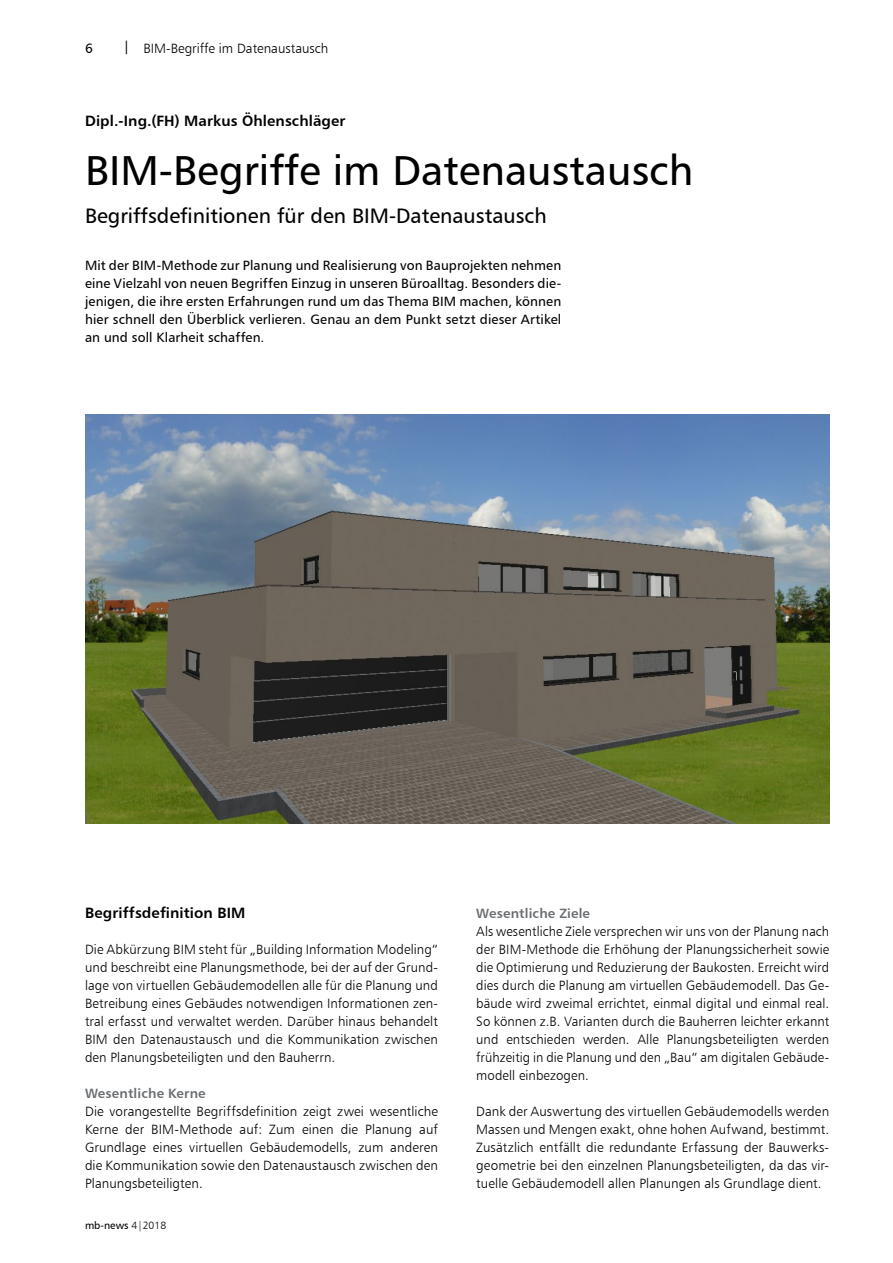
<style>
.page{position:relative;width:893px;height:1263px;background:#fff}
.page>*{position:absolute;margin:0;border:0;box-sizing:border-box;transform-origin:0 0}
.t1{font:42px "Humanist 777 BT Roman B";color:#000}
.t2{font:21px "Humanist 777 BT Roman B";color:#000}
.t3{font:15px "Humanist 777 BT Bold B";letter-spacing:.005em;color:#000}
.t4{font:13.5px/18px "Humanist 777 BT Light B";letter-spacing:.005em;color:#000;text-align:justify}
.t5{font:13.5px/18px "Humanist 777 BT Roman B";letter-spacing:.01em;color:#000;text-align:justify}
.t6{font:13.5px "Humanist 777 BT Bold B";letter-spacing:.01em;color:#6b6f72}
.t7{font:10.5px "Humanist 777 BT Roman B";color:#000}
.s1{font-family:"Humanist 777 BT Roman B"}
.s2{font-family:"Humanist 777 BT Light B"}
</style>
<div class="page">
<img style="left:85px;top:414px;width:744px;height:410px">
<p class="t5" style="left:85px;top:39px;width:9px">6</p>
<p class="t4" style="left:123px;top:39px;width:207px"><span class="s1">|</span> BIM-Begriffe im Datenaustausch</p>
<p class="t3" style="left:85px;top:111px;width:262px">Dipl.-Ing.(FH) Markus Öhlenschläger</p>
<h1 class="t1" style="left:85px;top:144px;width:610px">BIM-Begriffe im Datenaustausch</h1>
<h2 class="t2" style="left:85px;top:202px;width:463px">Begriffsdefinitionen für den BIM-Datenaustausch</h2>
<p class="t5" style="left:85px;top:256px;width:478px">Mit der BIM-Methode zur Planung und Realisierung von Bauprojekten nehmen eine Vielzahl von neuen Begriffen Einzug in unseren Büroalltag. Besonders die&shy;jenigen, die ihre ersten Erfahrungen rund um das Thema BIM machen, können hier schnell den Überblick verlieren. Genau an dem Punkt setzt dieser Artikel an und soll Klarheit schaffen.</p>
<p class="t3" style="left:85px;top:903px;width:162px">Begriffsdefinition BIM</p>
<p class="t4" style="left:85px;top:940px;width:354px">Die Abkürzung BIM steht für „Building Information Modeling“ und beschreibt eine Planungsmethode, bei der auf der Grund&shy;lage von virtuellen Gebäudemodellen alle für die Planung und Betreibung eines Gebäudes notwendigen Informationen zen&shy;tral erfasst und verwaltet werden. Darüber hinaus behandelt BIM den Datenaustausch und die Kommunikation zwischen den Planungsbeteiligten und den Bauherrn.</p>
<p class="t6" style="left:85px;top:1085px;width:122px">Wesentliche Kerne</p>
<p class="t4" style="left:85px;top:1102px;width:354px">Die vorangestellte Begriffsdefinition zeigt zwei wesentliche Kerne der BIM-Methode auf: Zum einen die Planung auf Grundlage eines virtuellen Gebäudemodells, zum anderen die Kommunikation sowie den Datenaustausch zwischen den Planungsbeteiligten.</p>
<p class="t7" style="left:85px;top:1219px;width:83px">mb-news <span class="s2">4|2018</span></p>
<p class="t6" style="left:476px;top:905px;width:115px">Wesentliche Ziele</p>
<p class="t4" style="left:476px;top:922px;width:354px">Als wesentliche Ziele versprechen wir uns von der Planung nach der BIM-Methode die Erhöhung der Planungssicherheit sowie die Optimierung und Reduzierung der Baukosten. Erreicht wird dies durch die Planung am virtuellen Gebäudemodell. Das Ge&shy;bäude wird zweimal errichtet, einmal digital und einmal real.<br>So können z.B. Varianten durch die Bauherren leichter erkannt und entschieden werden. Alle Planungsbeteiligten werden frühzeitig in die Planung und den „Bau“ am digitalen Gebäude&shy;modell einbezogen.</p>
<p class="t4" style="left:476px;top:1102px;width:354px">Dank der Auswertung des virtuellen Gebäudemodells werden Massen und Mengen exakt, ohne hohen Aufwand, bestimmt.<br>Zusätzlich entfällt die redundante Erfassung der Bauwerks&shy;geometrie bei den einzelnen Planungsbeteiligten, da das vir&shy;tuelle Gebäudemodell allen Planungen als Grundlage dient.</p>
</div>
